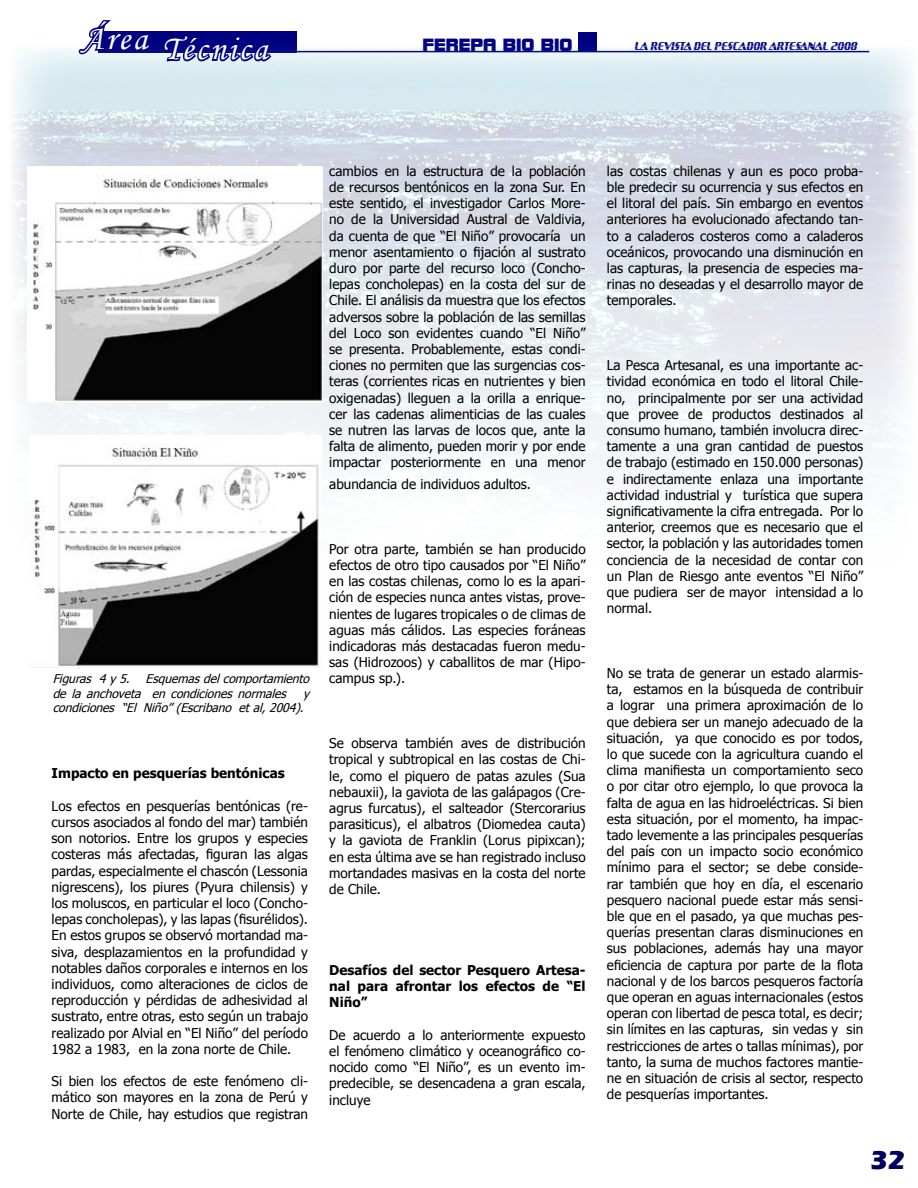
<style>
.page{position:relative;width:918px;height:1188px;background:#fff}
.page>*{position:absolute;margin:0;border:0;box-sizing:border-box;transform-origin:0 0}
.t1{font:34.5px "Monotype Corsiva";letter-spacing:.07em;color:#fff}
.t2{font:700 27px "Eras ITC";color:#00005f}
.t3{font:16.5px "Bolt Bold IT Cby BT";color:#000080}
.t4{font:13.5px/16.2px "Tahoma";color:#000;text-align:justify}
.t5{font:700 13.5px/16.2px "Tahoma";color:#000;text-align:justify}
.t6{font:italic 12px/14.4px "Tahoma";color:#000}
.t7{font:10.5px "Sandoval";color:#000080}
</style>
<div class="page">
<div style="left:98px;top:31px;width:199px;height:21px;background:#000080"></div>
<div style="left:578px;top:32px;width:19px;height:19px;background:#000080"></div>
<img style="left:13px;top:48px;width:900px;height:620px">
<img style="left:30px;top:436px;width:291px;height:231px">
<svg style="left:76px;top:20px;width:77px;height:37px"></svg>
<svg style="left:161px;top:48px;width:112px;height:16px"></svg>
<img style="left:27px;top:166px;width:296px;height:237px">
<h1 class="t1" style="left:82px;top:17px;width:67px">Área</h1>
<h1 class="t1" style="left:162px;top:28px;width:107px">Técnica</h1>
<p class="t3" style="left:422px;top:35px;width:152px">FEREPA BIO BIO</p>
<p class="t7" style="left:635px;top:40px;width:224px">LA REVISTA DEL PESCADOR ARTESANAL 2008</p>
<p class="t4" style="left:329px;top:162px;width:258px">cambios en la estructura de la población de recursos bentónicos en la zona Sur. En este sentido, el investigador Carlos More&shy;no de la Universidad Austral de Valdivia, da cuenta de que “El Niño” provocaría un menor asentamiento o fijación al sustrato duro por parte del recurso loco (Concho&shy;lepas concholepas) en la costa del sur de Chile. El análisis da muestra que los efectos adversos sobre la población de las semillas del Loco son evidentes cuando “El Niño” se presenta. Probablemente, estas condi&shy;ciones no permiten que las surgencias cos&shy;teras (corrientes ricas en nutrientes y bien oxigenadas) lleguen a la orilla a enrique&shy;cer las cadenas alimenticias de las cuales se nutren las larvas de locos que, ante la falta de alimento, pueden morir y por ende impactar posteriormente en una menor</p>
<p class="t4" style="left:329px;top:475px;width:203px">abundancia de individuos adultos.</p>
<p class="t6" style="left:53px;top:671px;width:262px">Figuras 4y 5. Esquemasdelcomportamiento de la anchoveta en condiciones normales y condiciones “El Niño”(Escribano etal,2004).</p>
<p class="t5" style="left:52px;top:765px;width:235px">Impacto en pesquerías bentónicas</p>
<p class="t4" style="left:52px;top:797px;width:258px">Los efectos en pesquerías bentónicas (re&shy;cursos asociados al fondo del mar) también son notorios. Entre los grupos y especies costeras más afectadas, figuran las algas pardas, especialmente el chascón (Lessonia nigrescens), los piures (Pyura chilensis) y los moluscos, en particular el loco (Concho&shy;lepas concholepas), y las lapas (fisurélidos).<br>En estos grupos se observó mortandad ma&shy;siva, desplazamientos en la profundidad y notables daños corporales e internos en los individuos, como alteraciones de ciclos de reproducción y pérdidas de adhesividad al sustrato, entre otras, esto según un trabajo realizado por Alvial en “El Niño” del período 1982 a 1983, en la zona norte de Chile.</p>
<p class="t4" style="left:52px;top:1073px;width:258px">Si bien los efectos de este fenómeno cli&shy;mático son mayores en la zona de Perú y Norte de Chile, hay estudios que registran</p>
<p class="t4" style="left:329px;top:540px;width:258px">Por otra parte, también se han producido efectos de otro tipo causados por “El Niño” en las costas chilenas, como lo es la apari&shy;ción de especies nunca antes vistas, prove&shy;nientes de lugares tropicales o de climas de aguas más cálidos. Las especies foráneas indicadoras más destacadas fueron medu&shy;sas (Hidrozoos) y caballitos de mar (Hipo&shy;campus sp.).</p>
<p class="t4" style="left:329px;top:734px;width:258px">Se observa también aves de distribución tropical y subtropical en las costas de Chi&shy;le, como el piquero de patas azules (Sua nebauxii), la gaviota de las galápagos (Cre&shy;agrus furcatus), el salteador (Stercorarius parasiticus), el albatros (Diomedea cauta) y la gaviota de Franklin (Lorus pipixcan); en esta última ave se han registrado incluso mortandades masivas en la costa del norte de Chile.</p>
<p class="t5" style="left:329px;top:961px;width:258px">Desafíos del sector Pesquero Artesa&shy;nal para afrontar los efectos de “El Niño”</p>
<p class="t4" style="left:329px;top:1026px;width:258px">De acuerdo a lo anteriormente expuesto el fenómeno climático y oceanográfico co&shy;nocido como “El Niño”, es un evento im&shy;predecible, se desencadena a gran escala, incluye</p>
<p class="t4" style="left:607px;top:162px;width:258px">las costas chilenas y aun es poco proba&shy;ble predecir su ocurrencia y sus efectos en el litoral del país. Sin embargo en eventos anteriores ha evolucionado afectando tan&shy;to a caladeros costeros como a caladeros oceánicos, provocando una disminución en las capturas, la presencia de especies ma&shy;rinas no deseadas y el desarrollo mayor de temporales.</p>
<p class="t4" style="left:607px;top:356px;width:258px">La Pesca Artesanal, es una importante ac&shy;tividad económica en todo el litoral Chile&shy;no, principalmente por ser una actividad que provee de productos destinados al consumo humano, también involucra direc&shy;tamente a una gran cantidad de puestos de trabajo (estimado en 150.000 personas) e indirectamente enlaza una importante actividad industrial y turística que supera significativamente la cifra entregada. Por lo anterior, creemos que es necesario que el sector, la población y las autoridades tomen conciencia de la necesidad de contar con un Plan de Riesgo ante eventos “El Niño” que pudiera ser de mayor intensidad a lo normal.</p>
<p class="t4" style="left:607px;top:664px;width:258px">No se trata de generar un estado alarmis&shy;ta, estamos en la búsqueda de contribuir a lograr una primera aproximación de lo que debiera ser un manejo adecuado de la situación, ya que conocido es por todos, lo que sucede con la agricultura cuando el clima manifiesta un comportamiento seco o por citar otro ejemplo, lo que provoca la falta de agua en las hidroeléctricas. Si bien esta situación, por el momento, ha impac&shy;tado levemente a las principales pesquerías del país con un impacto socio económico mínimo para el sector; se debe conside&shy;rar también que hoy en día, el escenario pesquero nacional puede estar más sensi&shy;ble que en el pasado, ya que muchas pes&shy;querías presentan claras disminuciones en sus poblaciones, además hay una mayor eficiencia de captura por parte de la flota nacional y de los barcos pesqueros factoría que operan en aguas internacionales (estos operan con libertad de pesca total, es decir; sin límites en las capturas, sin vedas y sin restricciones de artes o tallas mínimas), por tanto, la suma de muchos factores mantie&shy;ne en situación de crisis al sector, respecto de pesquerías importantes.</p>
<h2 class="t2" style="left:870px;top:1144px;width:37px">32</h2>
</div>
